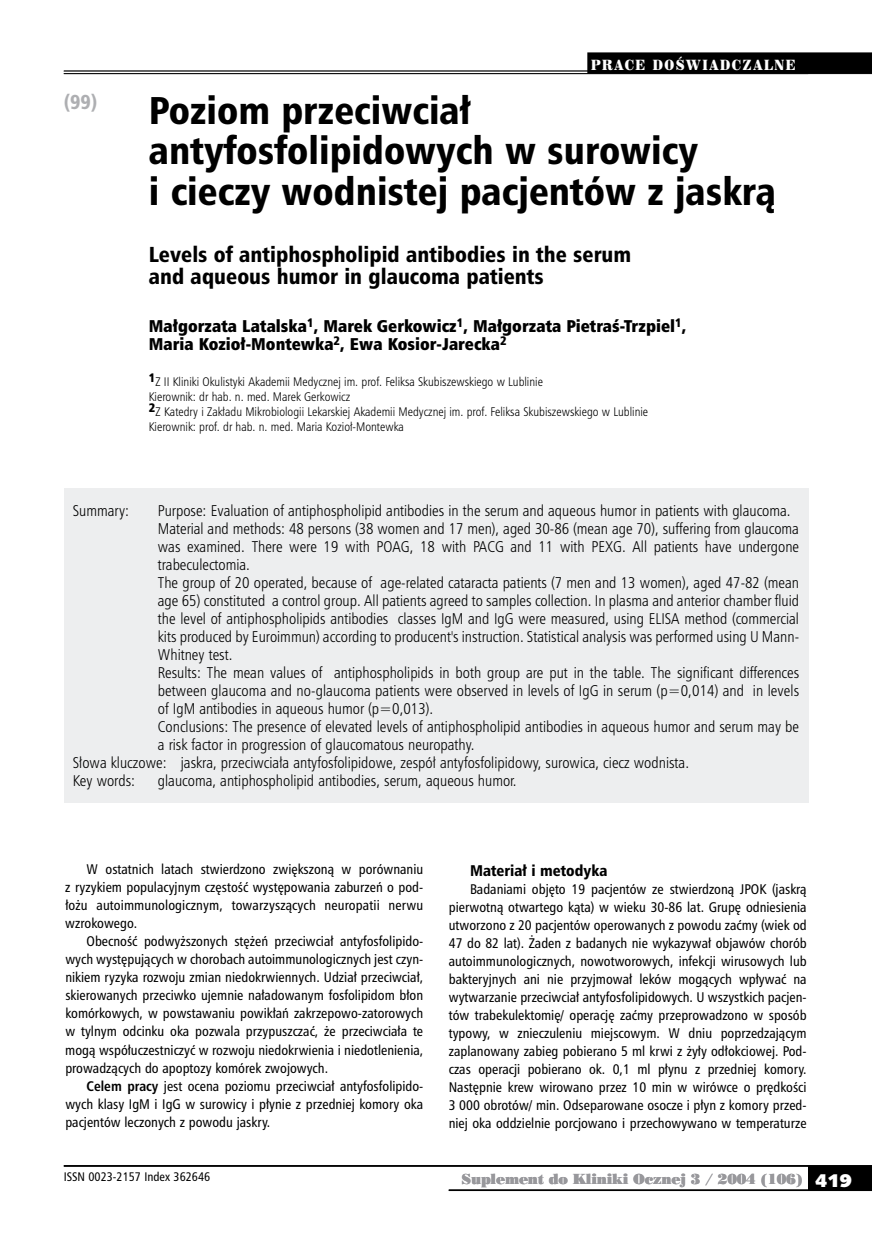
<style>
.page{position:relative;width:872px;height:1234px;background:#fff}
.page>*{position:absolute;margin:0;border:0;box-sizing:border-box;transform-origin:0 0}
.t1{font:37.5px/40.5px "Humnst 777 Blk Cn PL";color:#000}
.t2{font:21px/22.5px "Humnst 777 Blk Cn PL";color:#000}
.t3{font:19.5px "Humnst 777 Blk Cn PL";color:#aeafb2}
.t4{font:16.5px/18px "Humnst 777 X Blk Cn PL";color:#000}
.t5{font:15px "Humnst 777 Lt Cn PL";color:#000}
.t6{font:15px "Humnst 777 Blk Cn PL";color:#000}
.t7{font:13.5px/18px "Humnst 777 Cn PL";color:#000;text-align:justify}
.t8{font:13.5px "Poster Bodoni PL";letter-spacing:-.015em;color:#98989c}
.t9{font:13.5px "Century 725 Blk PL";letter-spacing:.13em;color:#fff;scale:.8 1}
.t10{font:12px/15px "Humnst 777 Lt Cn PL";color:#000}
.t11{font:12px "Humnst 777 Cn PL";color:#000}
.s1{font-weight:700}
.s2{font-family:"Humanst 531 U Blk PL";font-size:18px;color:#fff}
</style>
<div class="page">
<div style="left:808px;top:1165px;width:64px;height:25px;background:#000"></div>
<hr style="left:64px;top:1164px;width:808px;height:2px;background:#000">
<hr style="left:449px;top:1189px;width:423px;height:1px;background:#000">
<hr style="left:64px;top:71px;width:808px;height:1px;background:#000">
<hr style="left:64px;top:73px;width:808px;height:1px;background:#000">
<div style="left:64px;top:488px;width:744px;height:314px;background:#edeeef"></div>
<div style="left:587px;top:52px;width:285px;height:21px;background:#000"></div>
<h3 class="t3" style="left:64px;top:89px;width:35px">(99)</h3>
<p class="t9" style="left:591px;top:56px;width:257px">PRACE DOŚWIADCZALNE</p>
<h1 class="t1" style="left:149px;top:89px;width:628px">Po-ziom prze-ciw-ciał an-ty-fos-fo-li-pi-do-wych w su-ro-wi-cy<br>i cie-czy wod-ni-stej pa-cjen-tów z ja-skrą</h1>
<h2 class="t2" style="left:149px;top:242px;width:484px">Le-vels of an-ti-pho-spho-li-pid an-ti-bo-dies in the se-rum and aqu-eous hu-mor in glau-co-ma pa-tients</h2>
<p class="t4" style="left:149px;top:316px;width:539px">Mał-go-rza-ta La-tal-ska<sup>1</sup>, Ma-rek Ger-ko-wi-cz<sup>1</sup>, Mał-go-rza-ta Pie-traś-Trzpie-l<sup>1</sup>,<br>Ma-ria Ko-zioł-Mon-tew-ka<sup>2</sup>, Ewa Ko-sior--J-are-cka<sup>2</sup></p>
<p class="t10" style="left:149px;top:374px;width:501px"><sup>1</sup>Z II Kliniki Okulistyki Akademii Medycznej im. prof. Feliksa Skubiszewskiego w Lublinie<br>Kierownik: dr hab. n. med. Marek Gerkowicz<br><sup>2</sup>Z Katedry i Zakładu Mikrobiologii Lekarskiej Akademii Medycznej im. prof. Feliksa Skubiszewskiego w Lublinie Kierownik: prof. dr hab. n. med. Maria Kozioł-Montewka</p>
<p class="t5" style="left:73px;top:501px;width:58px">Summary:</p>
<p class="t5" style="left:158px;top:501px;width:634px">Purpose: Evaluation of antiphospholipid antibodies in the serum and aqueous humor in patients with glaucoma.</p>
<p class="t5" style="left:158px;top:519px;width:642px">Material and methods: 48 persons (38 women and 17 men), aged 30-86 (mean age 70), suffering from glaucoma</p>
<p class="t5" style="left:158px;top:537px;width:642px">was examined. There were 19 with POAG, 18 with PACG and 11 with PEXG. All patients have undergone</p>
<p class="t5" style="left:158px;top:555px;width:94px">trabeculectomia.</p>
<p class="t5" style="left:158px;top:573px;width:643px">The group of 20 operated, because of age-related cataracta patients (7 men and 13 women), aged 47-82 (mean</p>
<p class="t5" style="left:158px;top:591px;width:643px">age 65) constituted a control group. All patients agreed to samples collection. In plasma and anterior chamber fluid</p>
<p class="t5" style="left:158px;top:609px;width:642px">the level of antiphospholipids antibodies classes IgM and IgG were measured, using ELISA method (commercial</p>
<p class="t5" style="left:158px;top:627px;width:643px">kits produced by Euroimmun) according to producent's instruction. Statistical analysis was performed using U Mann-</p>
<p class="t5" style="left:158px;top:645px;width:76px">Whitney test.</p>
<p class="t5" style="left:158px;top:663px;width:643px">Results: The mean values of antiphospholipids in both group are put in the table. The significant differences</p>
<p class="t5" style="left:158px;top:681px;width:643px">between glaucoma and no-glaucoma patients were observed in levels of IgG in serum (p=0,014) and in levels</p>
<p class="t5" style="left:158px;top:699px;width:277px">of IgM antibodies in aqueous humor (p=0,013).</p>
<p class="t5" style="left:158px;top:717px;width:642px">Conclusions: The presence of elevated levels of antiphospholipid antibodies in aqueous humor and serum may be</p>
<p class="t5" style="left:158px;top:735px;width:318px">a risk factor in progression of glaucomatous neuropathy.</p>
<p class="t5" style="left:73px;top:753px;width:618px">Słowa kluczowe: jaskra, przeciwciała antyfosfolipidowe, zespół antyfosfolipidowy, surowica, ciecz wodnista.</p>
<p class="t5" style="left:73px;top:771px;width:64px">Key words:</p>
<p class="t5" style="left:158px;top:771px;width:360px">glaucoma, antiphospholipid antibodies, serum, aqueous humor.</p>
<p class="t7" style="left:65px;top:860px;width:359px;text-indent:21px">W ostatnich latach stwierdzono zwiększoną w porównaniu z ryzykiem populacyjnym częstość występowania zaburzeń o pod&shy;łożu autoimmunologicznym, towarzyszących neuropatii nerwu wzrokowego.</p>
<p class="t7" style="left:65px;top:932px;width:359px;text-indent:21px">Obecność podwyższonych stężeń przeciwciał antyfosfolipido&shy;wych występujących w chorobach autoimmunologicznych jest czyn&shy;nikiem ryzyka rozwoju zmian niedokrwiennych. Udział przeciwciał, skierowanych przeciwko ujemnie naładowanym fosfolipidom błon komórkowych, w powstawaniu powikłań zakrzepowo-zatorowych w tylnym odcinku oka pozwala przypuszczać, że przeciwciała te mogą współuczestniczyć w rozwoju niedokrwienia i niedotlenienia, prowadzących do apoptozy komórek zwojowych.</p>
<p class="t7" style="left:65px;top:1076px;width:359px;text-indent:21px"><span class="s1">Ce-lem pra-cy</span> jest ocena poziomu przeciwciał antyfosfolipido&shy;wych klasy IgM i IgG w surowicy i płynie z przedniej komory oka pacjentów leczonych z powodu jaskry.</p>
<p class="t11" style="left:64px;top:1168px;width:148px">ISSN 0023-2157 Index 362646</p>
<p class="t6" style="left:470px;top:860px;width:139px">Ma-te-riał i me-to-dy-ka</p>
<p class="t7" style="left:449px;top:879px;width:359px;text-indent:21px">Badaniami objęto 19 pacjentów ze stwierdzoną JPOK (jaskrą pierwotną otwartego kąta) w wieku 30-86 lat. Grupę odniesienia utworzono z 20 pacjentów operowanych z powodu zaćmy (wiek od 47 do 82 lat). Żaden z badanych nie wykazywał objawów chorób autoimmunologicznych, nowotworowych, infekcji wirusowych lub bakteryjnych ani nie przyjmował leków mogących wpływać na wytwarzanie przeciwciał antyfosfolipidowych. U wszystkich pacjen&shy;tów trabekulektomię/ operację zaćmy przeprowadzono w sposób typowy, w znieczuleniu miejscowym. W dniu poprzedzającym zaplanowany zabieg pobierano 5 ml krwi z żyły odłokciowej. Pod&shy;czas operacji pobierano ok. 0,1 ml płynu z przedniej komory.<br>Następnie krew wirowano przez 10 min w wirówce o prędkości 3 000 obrotów/ min. Odseparowane osocze i płyn z komory przed&shy;niej oka oddzielnie porcjowano i przechowywano w temperaturze</p>
<p class="t8" style="left:461px;top:1169px;width:392px">Suplement do Kliniki Ocznej 3 / 2004 (106) <span class="s2">419</span></p>
</div>
